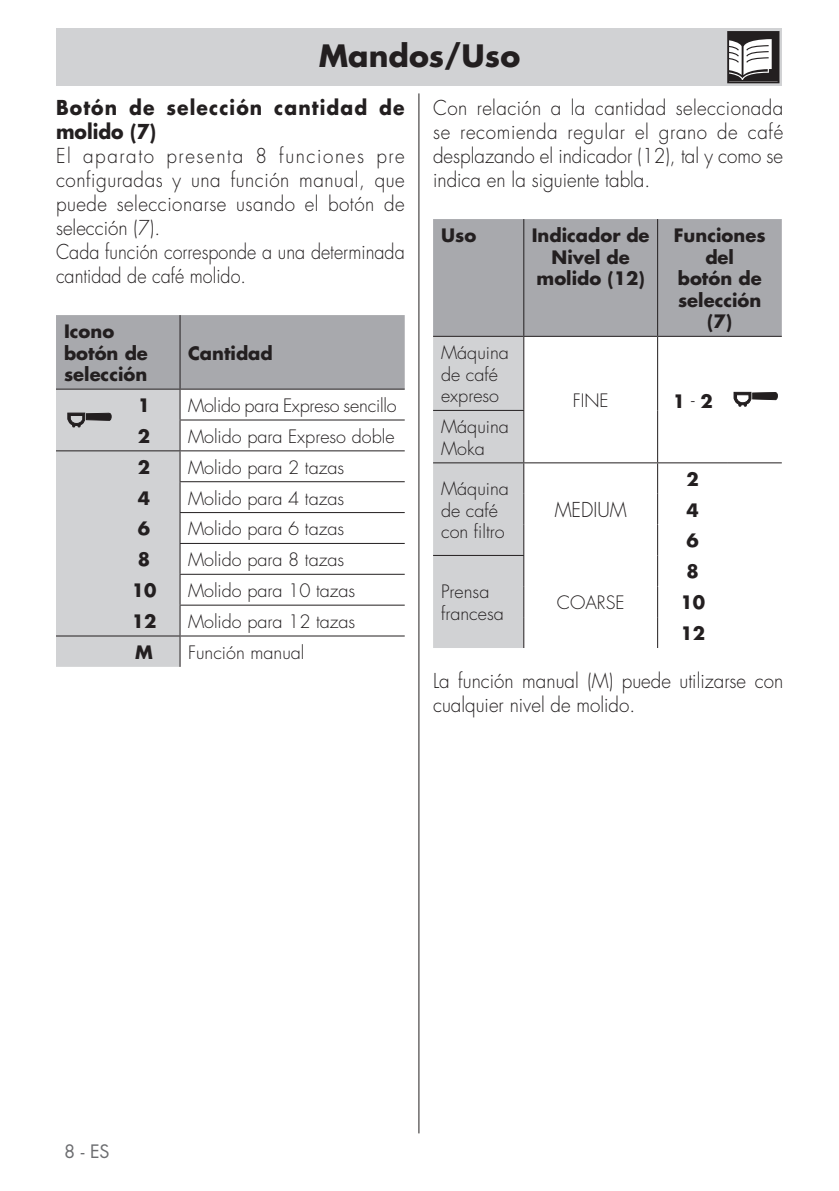
<style>
.page{position:relative;width:839px;height:1191px;background:#fff}
.page>*{position:absolute;margin:0;border:0;box-sizing:border-box;transform-origin:0 0}
.Testo{font:700 30px "Futura Std";color:#231f20}
.testo_tab{font:300 20px/24px "Futura Std";color:#231f20;text-align:justify;scale:.94 1}
.testo_tab-2{font:300 20px/24px "Futura Std";color:#231f20;scale:.9 1}
.testo_tab-3{font:700 20px/24px "Futura Std";letter-spacing:.06em;color:#231f20;scale:.94 1}
.Testo-2{font:300 18px/21.6px "Futura Std";color:#231f20}
.Testo-3{font:700 18px/21.6px "Futura Std";color:#231f20;text-align:center}
.testo_tab-4{font:700 18px "Futura Std";color:#231f20}
.t1{font:18px "Futura Std";color:#6c6d70}
.s1{font-weight:300;font-size:20px}
</style>
<div class="page">
<hr style="left:418px;top:93px;width:1px;height:1040px;background:#231f20">
<div style="left:56px;top:28px;width:726px;height:58px;background:#d1d2d4"></div>
<div style="left:433px;top:219px;width:349px;height:117px;background:#a8a9ad"></div>
<div style="left:433px;top:337px;width:90px;height:311px;background:#d1d2d4"></div>
<hr style="left:523px;top:219px;width:1px;height:117px;background:#231f20">
<hr style="left:657px;top:219px;width:1px;height:117px;background:#231f20">
<hr style="left:433px;top:336px;width:91px;height:1px;background:#231f20">
<hr style="left:524px;top:336px;width:134px;height:1px;background:#231f20">
<hr style="left:523px;top:337px;width:1px;height:73px;background:#231f20">
<hr style="left:658px;top:336px;width:70px;height:1px;background:#231f20">
<hr style="left:657px;top:337px;width:1px;height:73px;background:#231f20">
<hr style="left:728px;top:336px;width:54px;height:1px;background:#231f20">
<hr style="left:433px;top:410px;width:91px;height:1px;background:#231f20">
<hr style="left:523px;top:411px;width:1px;height:51px;background:#231f20">
<hr style="left:657px;top:410px;width:1px;height:52px;background:#231f20">
<hr style="left:433px;top:462px;width:91px;height:1px;background:#231f20">
<hr style="left:433px;top:555px;width:91px;height:1px;background:#231f20">
<hr style="left:658px;top:462px;width:70px;height:1px;background:#231f20">
<hr style="left:728px;top:462px;width:54px;height:1px;background:#231f20">
<hr style="left:524px;top:462px;width:134px;height:1px;background:#231f20">
<hr style="left:523px;top:463px;width:1px;height:31px;background:#231f20">
<hr style="left:657px;top:463px;width:1px;height:31px;background:#231f20">
<hr style="left:523px;top:494px;width:1px;height:30px;background:#231f20">
<hr style="left:657px;top:494px;width:1px;height:30px;background:#231f20">
<hr style="left:523px;top:524px;width:1px;height:31px;background:#231f20">
<hr style="left:657px;top:524px;width:1px;height:31px;background:#231f20">
<hr style="left:523px;top:556px;width:1px;height:30px;background:#231f20">
<hr style="left:657px;top:555px;width:1px;height:31px;background:#231f20">
<hr style="left:523px;top:586px;width:1px;height:31px;background:#231f20">
<hr style="left:657px;top:586px;width:1px;height:31px;background:#231f20">
<hr style="left:523px;top:617px;width:1px;height:31px;background:#231f20">
<hr style="left:657px;top:617px;width:1px;height:31px;background:#231f20">
<svg style="left:734px;top:392px;width:44px;height:15px"></svg>
<svg style="left:727px;top:31px;width:52px;height:52px;background:#828081"></svg>
<svg style="left:56px;top:315px;width:349px;height:352px"></svg>
<p class="Testo" style="left:319px;top:36px;width:203px">Mandos/Uso</p>
<p class="testo_tab-3" style="left:56px;top:95px;width:372px">Botón de selección cantidad de molido (7)</p>
<p class="testo_tab" style="left:56px;top:144px;width:373px">El aparato presenta 8 funciones pre configuradas y una función manual, que puede seleccionarse usando el botón de selección (7).</p>
<p class="testo_tab-2" style="left:56px;top:240px;width:389px">Cada función corresponde a una determinada cantidad de café molido.</p>
<p class="Testo-3" style="left:64px;top:320px;width:85px;text-align:left">Icono botón de selección</p>
<p class="Testo-3" style="left:188px;top:342px;width:86px">Cantidad</p>
<p class="testo_tab-4" style="left:138px;top:393px;width:14px">1</p>
<p class="Testo-2" style="left:188px;top:395px;width:210px">Molido para Expreso sencillo</p>
<p class="testo_tab-4" style="left:138px;top:424px;width:14px">2</p>
<p class="Testo-2" style="left:188px;top:426px;width:208px">Molido para Expreso doble</p>
<p class="testo_tab-4" style="left:138px;top:455px;width:14px">2</p>
<p class="Testo-2" style="left:188px;top:457px;width:158px">Molido para 2 tazas</p>
<p class="testo_tab-4" style="left:138px;top:486px;width:14px">4</p>
<p class="Testo-2" style="left:188px;top:488px;width:158px">Molido para 4 tazas</p>
<p class="testo_tab-4" style="left:138px;top:517px;width:14px">6</p>
<p class="Testo-2" style="left:188px;top:518px;width:158px">Molido para 6 tazas</p>
<p class="testo_tab-4" style="left:138px;top:547px;width:14px">8</p>
<p class="Testo-2" style="left:188px;top:549px;width:158px">Molido para 8 tazas</p>
<p class="testo_tab-4" style="left:132px;top:578px;width:26px">10</p>
<p class="Testo-2" style="left:188px;top:580px;width:169px">Molido para 10 tazas</p>
<p class="testo_tab-4" style="left:132px;top:609px;width:26px">12</p>
<p class="Testo-2" style="left:188px;top:611px;width:169px">Molido para 12 tazas</p>
<p class="testo_tab-4" style="left:135px;top:640px;width:19px">M</p>
<p class="Testo-2" style="left:188px;top:642px;width:118px">Función manual</p>
<p class="testo_tab" style="left:433px;top:96px;width:374px">Con relación a la cantidad seleccionada se recomienda regular el grano de café desplazando el indicador (12), tal y como se indica en la siguiente tabla.</p>
<p class="Testo-3" style="left:441px;top:224px;width:37px">Uso</p>
<p class="Testo-3" style="left:532px;top:224px;width:119px">Indicador de</p>
<p class="Testo-3" style="left:536px;top:246px;width:110px">Nivel de molido (12)</p>
<p class="Testo-3" style="left:674px;top:224px;width:93px">Funciones del<br>botón de selección (7)</p>
<p class="Testo-2" style="left:441px;top:342px;width:69px">Máquina de café expreso</p>
<p class="Testo-2" style="left:441px;top:416px;width:69px">Máquina<br>Moka</p>
<p class="Testo-2" style="left:441px;top:478px;width:69px">Máquina de café con filtro</p>
<p class="Testo-2" style="left:573px;top:390px;width:38px">FINE</p>
<p class="testo_tab-4" style="left:673px;top:389px;width:41px">1 <span class="s1">-</span> 2</p>
<p class="testo_tab" style="left:555px;top:499px;width:78px">MEDIUM</p>
<p class="Testo-3" style="left:686px;top:468px;width:14px">2</p>
<p class="Testo-3" style="left:686px;top:499px;width:14px">4</p>
<p class="Testo-3" style="left:686px;top:530px;width:14px">6</p>
<p class="Testo-3" style="left:686px;top:560px;width:14px">8</p>
<p class="Testo-3" style="left:680px;top:591px;width:26px">10</p>
<p class="Testo-3" style="left:680px;top:622px;width:26px">12</p>
<p class="testo_tab" style="left:433px;top:669px;width:374px">La función manual (M) puede utilizarse con cualquier nivel de molido.</p>
<p class="Testo-2" style="left:441px;top:581px;width:64px">Prensa francesa</p>
<p class="Testo-2" style="left:557px;top:592px;width:69px">COARSE</p>
<p class="t1" style="left:64px;top:1140px;width:47px">8 - ES</p>
</div>
